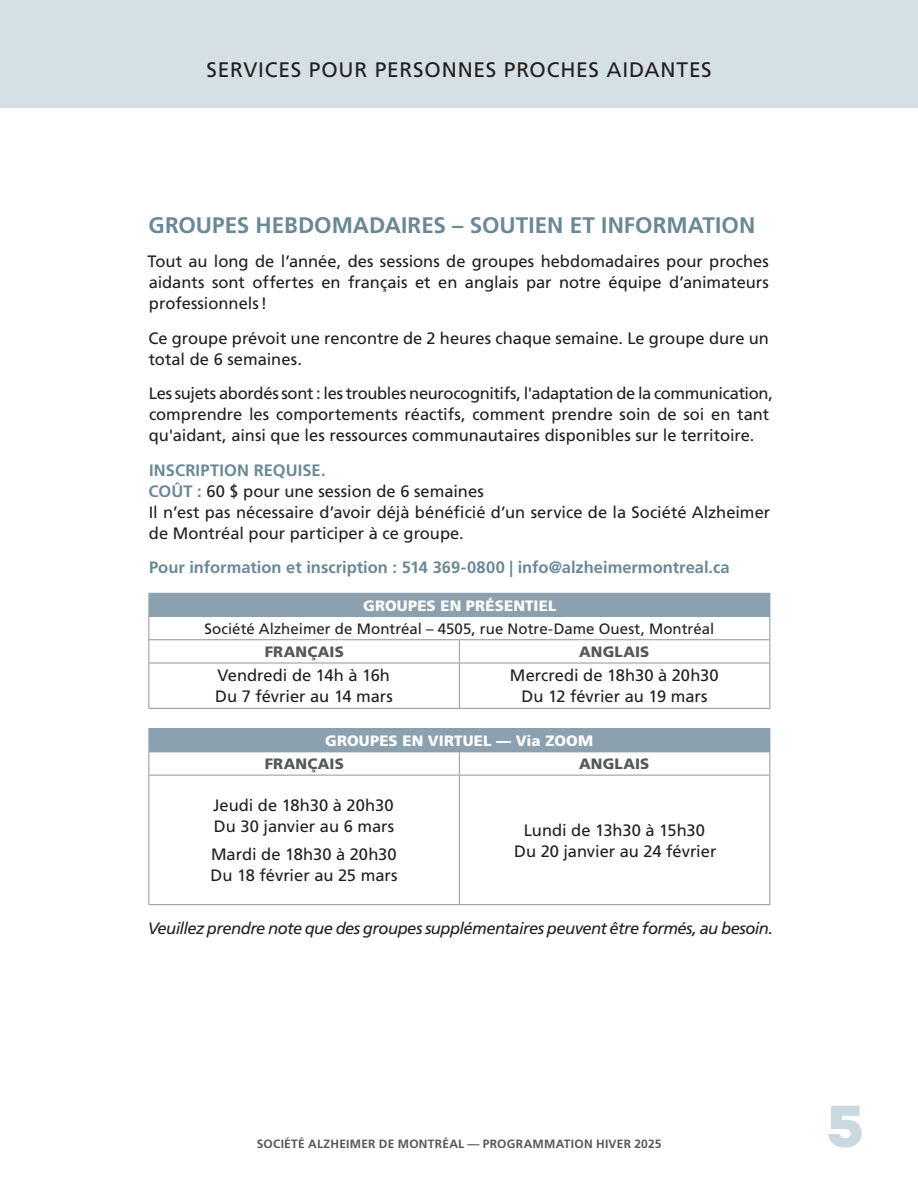
<style>
.page{position:relative;width:918px;height:1188px;background:#fff}
.page>*{position:absolute;margin:0;border:0;box-sizing:border-box;transform-origin:0 0}
.t1{font:800 60px "Campton";color:#cad8df}
.t2{font:700 22.5px "Frutiger LT Std";color:#6a8896}
.t3{font:21px "Frutiger LT Std";letter-spacing:.035em;color:#231f20}
.t4{font:16.5px/21px "Frutiger LT Std";letter-spacing:-.005em;color:#231f20}
.t5{font:italic 16.5px "Frutiger LT Std";letter-spacing:-.03em;color:#231f20}
.t6{font:700 16.5px "Frutiger LT Std";color:#6a8896}
.t7{font:15px "Frutiger LT Std";color:#231f20}
.t8{font:900 15px "Frutiger LT Std";letter-spacing:.01em;color:#fff}
.t9{font:900 15px "Frutiger LT Std";letter-spacing:.01em;color:#57585a}
.t10{font:700 12px "Frutiger LT Std";letter-spacing:.02em;color:#57585a}
.s1{font-weight:700;color:#6a8896}
</style>
<div class="page">
<div style="left:0;top:0;width:918px;height:108px;background:#d4e0e5"></div>
<div style="left:149px;top:593px;width:621px;height:23px;background:#8ca1af"></div>
<hr style="left:148px;top:593px;width:311px;height:1px;background:#8ca1af">
<hr style="left:148px;top:616px;width:311px;height:1px;background:#8ca1af">
<hr style="left:459px;top:616px;width:311px;height:1px;background:#8ca1af">
<hr style="left:148px;top:639px;width:311px;height:1px;background:#939598">
<svg style="left:148px;top:594px;width:1px;height:69px"></svg>
<hr style="left:459px;top:639px;width:311px;height:1px;background:#939598">
<svg style="left:459px;top:640px;width:1px;height:23px"></svg>
<svg style="left:770px;top:594px;width:1px;height:69px"></svg>
<hr style="left:148px;top:663px;width:311px;height:1px;background:#939598">
<hr style="left:148px;top:663px;width:1px;height:45px;background:#939598">
<hr style="left:459px;top:663px;width:311px;height:1px;background:#939598">
<hr style="left:459px;top:663px;width:1px;height:45px;background:#939598">
<hr style="left:770px;top:663px;width:1px;height:45px;background:#939598">
<hr style="left:148px;top:708px;width:311px;height:1px;background:#939598">
<hr style="left:459px;top:708px;width:311px;height:1px;background:#939598">
<div style="left:149px;top:729px;width:621px;height:23px;background:#8ca1af"></div>
<hr style="left:148px;top:728px;width:311px;height:1px;background:#8ca1af">
<hr style="left:459px;top:728px;width:311px;height:1px;background:#8ca1af">
<hr style="left:148px;top:752px;width:311px;height:1px;background:#8ca1af">
<hr style="left:459px;top:752px;width:311px;height:1px;background:#8ca1af">
<svg style="left:148px;top:729px;width:1px;height:46px"></svg>
<svg style="left:459px;top:752px;width:1px;height:23px"></svg>
<svg style="left:770px;top:729px;width:1px;height:46px"></svg>
<hr style="left:148px;top:775px;width:311px;height:1px;background:#939598">
<hr style="left:148px;top:776px;width:1px;height:128px;background:#939598">
<hr style="left:459px;top:775px;width:311px;height:1px;background:#939598">
<hr style="left:459px;top:776px;width:1px;height:128px;background:#939598">
<hr style="left:770px;top:776px;width:1px;height:128px;background:#939598">
<hr style="left:148px;top:904px;width:311px;height:1px;background:#939598">
<hr style="left:459px;top:904px;width:311px;height:1px;background:#939598">
<p class="t3" style="left:207px;top:57px;width:507px">SERVICES POUR PERSONNES PROCHES AIDANTES</p>
<h2 class="t2" style="left:149px;top:212px;width:608px">GROUPES HEBDOMADAIRES – SOUTIEN ET INFORMATION</h2>
<p class="t4" style="left:147px;top:251px;width:623px;text-align:justify">Tout au long de l’année, des sessions de groupes hebdomadaires pour proches aidants sont offertes en français et en anglais par notre équipe d’animateurs professionnels!</p>
<p class="t4" style="left:148px;top:328px;width:622px">Ce groupe prévoit une rencontre de 2 heures chaque semaine. Le groupe dure un total de 6 semaines.</p>
<p class="t4" style="left:149px;top:383px;width:626px">Les sujets abordés sont : les troubles neurocognitifs, l'adaptation de la communication, comprendre les comportements réactifs, comment prendre soin de soi en tant qu'aidant, ainsi que les ressources communautaires disponibles sur le territoire.</p>
<p class="t4" style="left:148px;top:460px;width:623px"><span class="s1">INSCRIPTION REQUISE.<br>COÛT :</span> 60 $ pour une session de 6 semaines<br>Il n’est pas nécessaire d’avoir déjà bénéficié d’un service de la Société Alzheimer de Montréal pour participer à ce groupe.</p>
<p class="t6" style="left:149px;top:558px;width:582px">Pour information et inscription : 514 369-0800 | info@alzheimermontreal.ca</p>
<p class="t8" style="left:363px;top:596px;width:195px">GROUPES EN PRÉSENTIEL</p>
<p class="t7" style="left:204px;top:620px;width:511px">Société Alzheimer de Montréal – 4505, rue Notre-Dame Ouest, Montréal</p>
<p class="t9" style="left:265px;top:643px;width:81px">FRANÇAIS</p>
<p class="t9" style="left:579px;top:643px;width:72px">ANGLAIS</p>
<p class="t4" style="left:215px;top:665px;width:179px">Vendredi de 14h à 16h<br>Du 7 février au 14 mars</p>
<p class="t4" style="left:510px;top:665px;width:210px;text-align:center">Mercredi de 18h30 à 20h30<br>Du 12 février au 19 mars</p>
<p class="t8" style="left:325px;top:732px;width:269px">GROUPES EN VIRTUEL — Via ZOOM</p>
<p class="t9" style="left:265px;top:755px;width:81px">FRANÇAIS</p>
<p class="t9" style="left:579px;top:755px;width:72px">ANGLAIS</p>
<p class="t4" style="left:213px;top:795px;width:183px">Jeudi de 18h30 à 20h30<br>Du 30 janvier au 6 mars</p>
<p class="t4" style="left:211px;top:844px;width:188px">Mardi de 18h30 à 20h30<br>Du 18 février au 25 mars</p>
<p class="t4" style="left:514px;top:819px;width:204px;text-align:center">Lundi de 13h30 à 15h30<br>Du 20 janvier au 24 février</p>
<p class="t5" style="left:148px;top:918px;width:627px">Veuillez prendre note que des groupes supplémentaires peuvent être formés, au besoin.</p>
<p class="t10" style="left:257px;top:1136px;width:406px">SOCIÉTÉ ALZHEIMER DE MONTRÉAL — PROGRAMMATION HIVER 2025</p>
<h1 class="t1" style="left:826px;top:1088px;width:39px">5</h1>
</div>
